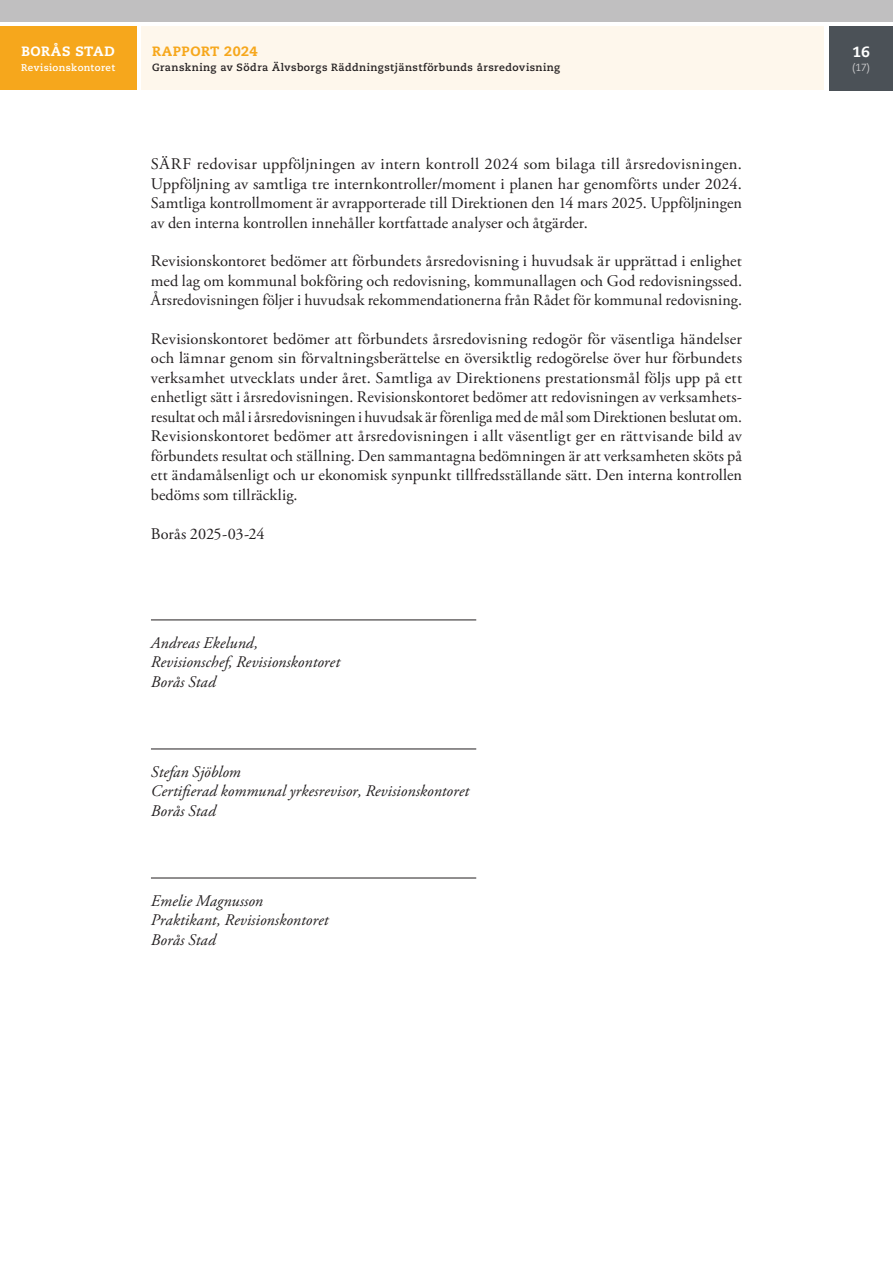
<style>
.page{position:relative;width:893px;height:1263px;background:#fff}
.page>*{position:absolute;margin:0;border:0;box-sizing:border-box;transform-origin:0 0}
.Brödtext_Garamond{font:16.2px/19.5px "Adobe Garamond Pro";letter-spacing:.005em;color:#231f20;text-align:justify}
.Brödtext_signaturer_sid_2{font:italic 16.2px "Adobe Garamond Pro";letter-spacing:.005em;color:#231f20}
.t1{font:800 14.85px "Caecilia LT Std";color:#fff}
.t2{font:800 13.5px "Caecilia LT Pro 85";letter-spacing:.035em;color:#f6a71c}
.t3{font:800 13.5px "Caecilia LT Pro 85";letter-spacing:.03em;color:#fff}
.t4{font:700 10.5px "Caecilia LT Pro 75";letter-spacing:.045em;color:#231f20}
.t5{font:10.35px "Caecilia LT Std";color:#c9c9cb}
.t6{font:700 9.75px "Caecilia LT Pro 75";letter-spacing:.04em;color:#fff}
</style>
<div class="page">
<div style="left:141px;top:26px;width:683px;height:64px;background:#fef7ec"></div>
<div style="left:0;top:0;width:893px;height:21px;background:#c0bfc0"></div>
<div style="left:0;top:27px;width:136px;height:63px;background:#f6a71c"></div>
<div style="left:829px;top:27px;width:64px;height:63px;background:#4b5157"></div>
<hr style="left:151px;top:620px;width:325px;height:1px;background:#231f20">
<hr style="left:151px;top:749px;width:325px;height:1px;background:#231f20">
<hr style="left:151px;top:878px;width:325px;height:1px;background:#231f20">
<p class="t3" style="left:21px;top:42px;width:95px">BORÅS STAD</p>
<p class="t6" style="left:21px;top:61px;width:96px">Revisionskontoret</p>
<p class="t2" style="left:152px;top:42px;width:107px">RAPPORT 2024</p>
<p class="t4" style="left:152px;top:61px;width:410px">Granskning av Södra Älvsborgs Räddningstjänstförbunds årsredovisning</p>
<p class="Brödtext_Garamond" style="left:151px;top:155px;width:593px">SÄRF redovisar uppföljningen av intern kontroll 2024 som bilaga till årsredovisningen.<br>Uppföljning av samtliga tre internkontroller/moment i planen har genomförts under 2024.<br>Samtliga kontrollmoment är avrapporterade till Direktionen den 14 mars 2025. Uppföljningen av den interna kontrollen innehåller kortfattade analyser och åtgärder.</p>
<p class="Brödtext_Garamond" style="left:151px;top:252px;width:593px">Revisionskontoret bedömer att förbundets årsredovisning i huvudsak är upprättad i enlighet med lag om kommunal bokföring och redovisning, kommunallagen och God redovisningssed.<br>Årsredovisningen följer i huvudsak rekommendationerna från Rådet för kommunal redovisning.</p>
<p class="Brödtext_Garamond" style="left:151px;top:330px;width:593px">Revisionskontoret bedömer att förbundets årsredovisning redogör för väsentliga händelser och lämnar genom sin förvaltningsberättelse en översiktlig redogörelse över hur förbundets verksamhet utvecklats under året. Samtliga av Direktionens prestationsmål följs upp på ett enhetligt sätt i årsredovisningen. Revisionskontoret bedömer att redovisningen av verksamhets&shy;resultat och mål i årsredovisningen i huvudsak är förenliga med de mål som Direktionen beslutat om.<br>Revisionskontoret bedömer att årsredovisningen i allt väsentligt ger en rättvisande bild av förbundets resultat och ställning. Den sammantagna bedömningen är att verksamheten sköts på ett ändamålsenligt och ur ekonomisk synpunkt tillfredsställande sätt. Den interna kontrollen bedöms som tillräcklig.</p>
<p class="Brödtext_Garamond" style="left:151px;top:524px;width:115px">Borås 2025-03-24</p>
<p class="Brödtext_signaturer_sid_2" style="left:151px;top:633px;width:109px">Andreas Ekelund,</p>
<p class="Brödtext_signaturer_sid_2" style="left:151px;top:652px;width:190px">Revisionschef, Revisionskontoret</p>
<p class="Brödtext_signaturer_sid_2" style="left:151px;top:672px;width:66px">Borås Stad</p>
<p class="Brödtext_signaturer_sid_2" style="left:151px;top:762px;width:91px">Stefan Sjöblom</p>
<p class="Brödtext_signaturer_sid_2" style="left:151px;top:781px;width:320px">Certifierad kommunal yrkesrevisor, Revisionskontoret</p>
<p class="Brödtext_signaturer_sid_2" style="left:151px;top:801px;width:66px">Borås Stad</p>
<p class="Brödtext_signaturer_sid_2" style="left:151px;top:891px;width:114px">Emelie Magnusson</p>
<p class="Brödtext_signaturer_sid_2" style="left:151px;top:910px;width:179px">Praktikant, Revisionskontoret</p>
<p class="Brödtext_signaturer_sid_2" style="left:151px;top:930px;width:66px">Borås Stad</p>
<p class="t1" style="left:852px;top:42px;width:19px">16</p>
<p class="t5" style="left:852px;top:62px;width:19px">(17)</p>
</div>
